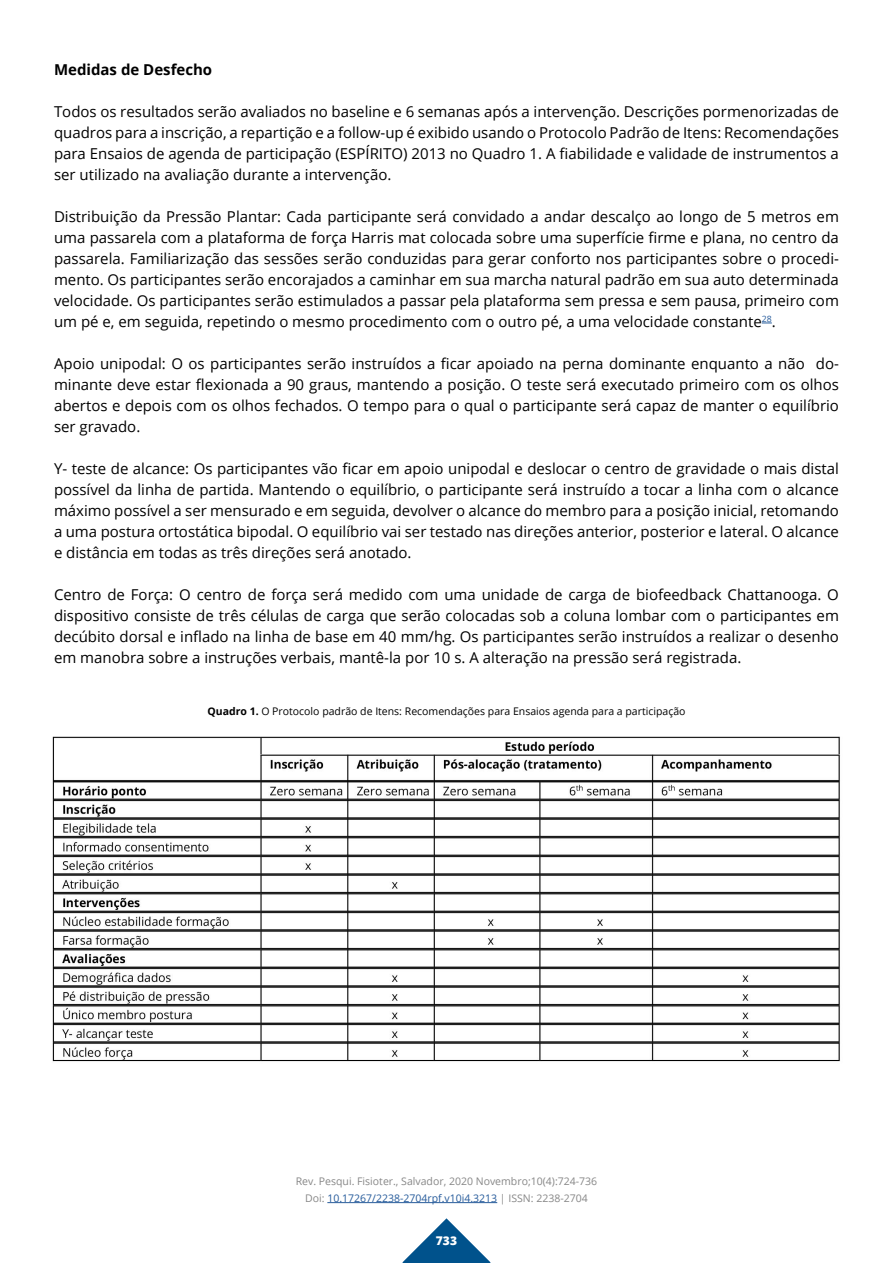
<style>
.page{position:relative;width:893px;height:1263px;background:#fff}
.page>*{position:absolute;margin:0;border:0;box-sizing:border-box;transform-origin:0 0}
.t1{font:15px/21px "Open Sans";color:#000;text-align:justify}
.t2{font:700 15px "Open Sans";color:#000}
.t3{font:800 12px "Open Sans";color:#fff}
.t4{font:10.5px/16.5px "Open Sans";color:#878787;text-align:center}
.t5{font:10.5px "Open Sans";color:#000}
.s1{font-weight:700}
.s2{color:#265b9b}
</style>
<div class="page">
<svg style="left:402px;top:1218px;width:89px;height:45px"></svg>
<hr style="left:327px;top:1202px;width:170px;height:1px;background:#265b9b">
<img style="left:52px;top:736px;width:788px;height:326px">
<p class="t2" style="left:54px;top:59px;width:160px">Medidas de Desfecho</p>
<p class="t1" style="left:54px;top:101px;width:786px">Todos os resultados serão avaliados no baseline e 6 semanas após a intervenção. Descrições pormenorizadas de quadros para a inscrição, a repartição e a follow-up é exibido usando o Protocolo Padrão de Itens: Recomendações para Ensaios de agenda de participação (ESPÍRITO) 2013 no Quadro 1. A fiabilidade e validade de instrumentos a ser utilizado na avaliação durante a intervenção.</p>
<p class="t1" style="left:54px;top:206px;width:786px">Distribuição da Pressão Plantar: Cada participante será convidado a andar descalço ao longo de 5 metros em uma passarela com a plataforma de força Harris mat colocada sobre uma superfície firme e plana, no centro da passarela. Familiarização das sessões serão conduzidas para gerar conforto nos participantes sobre o procedi&shy;mento. Os participantes serão encorajados a caminhar em sua marcha natural padrão em sua auto determinada velocidade. Os participantes serão estimulados a passar pela plataforma sem pressa e sem pausa, primeiro com um pé e, em seguida, repetindo o mesmo procedimento com o outro pé, a uma velocidade constante<sup>28</sup>.</p>
<p class="t1" style="left:54px;top:353px;width:786px">Apoio unipodal: O os participantes serão instruídos a ficar apoiado na perna dominante enquanto a não do&shy;minante deve estar flexionada a 90 graus, mantendo a posição. O teste será executado primeiro com os olhos abertos e depois com os olhos fechados. O tempo para o qual o participante será capaz de manter o equilíbrio ser gravado.</p>
<p class="t1" style="left:54px;top:458px;width:786px">Y- teste de alcance: Os participantes vão ficar em apoio unipodal e deslocar o centro de gravidade o mais distal possível da linha de partida. Mantendo o equilíbrio, o participante será instruído a tocar a linha com o alcance máximo possível a ser mensurado e em seguida, devolver o alcance do membro para a posição inicial, retomando a uma postura ortostática bipodal. O equilíbrio vai ser testado nas direções anterior, posterior e lateral. O alcance e distância em todas as três direções será anotado.</p>
<p class="t1" style="left:54px;top:584px;width:786px">Centro de Força: O centro de força será medido com uma unidade de carga de biofeedback Chattanooga. O dispositivo consiste de três células de carga que serão colocadas sob a coluna lombar com o participantes em decúbito dorsal e inflado na linha de base em 40 mm/hg. Os participantes serão instruídos a realizar o desenho em manobra sobre a instruções verbais, mantê-la por 10 s. A alteração na pressão será registrada.</p>
<p class="t5" style="left:207px;top:703px;width:480px"><span class="s1">Quadro 1.</span> O Protocolo padrão de Itens: Recomendações para Ensaios agenda para a participação</p>
<p class="t4" style="left:296px;top:1173px;width:303px">Rev. Pesqui. Fisioter., Salvador, 2020 Novembro;10(4):724-736<br>Doi: <span class="s2">10.17267/2238-2704rpf.v10i4.3213</span> | ISSN: 2238-2704</p>
<p class="t3" style="left:436px;top:1232px;width:23px">733</p>
</div>
